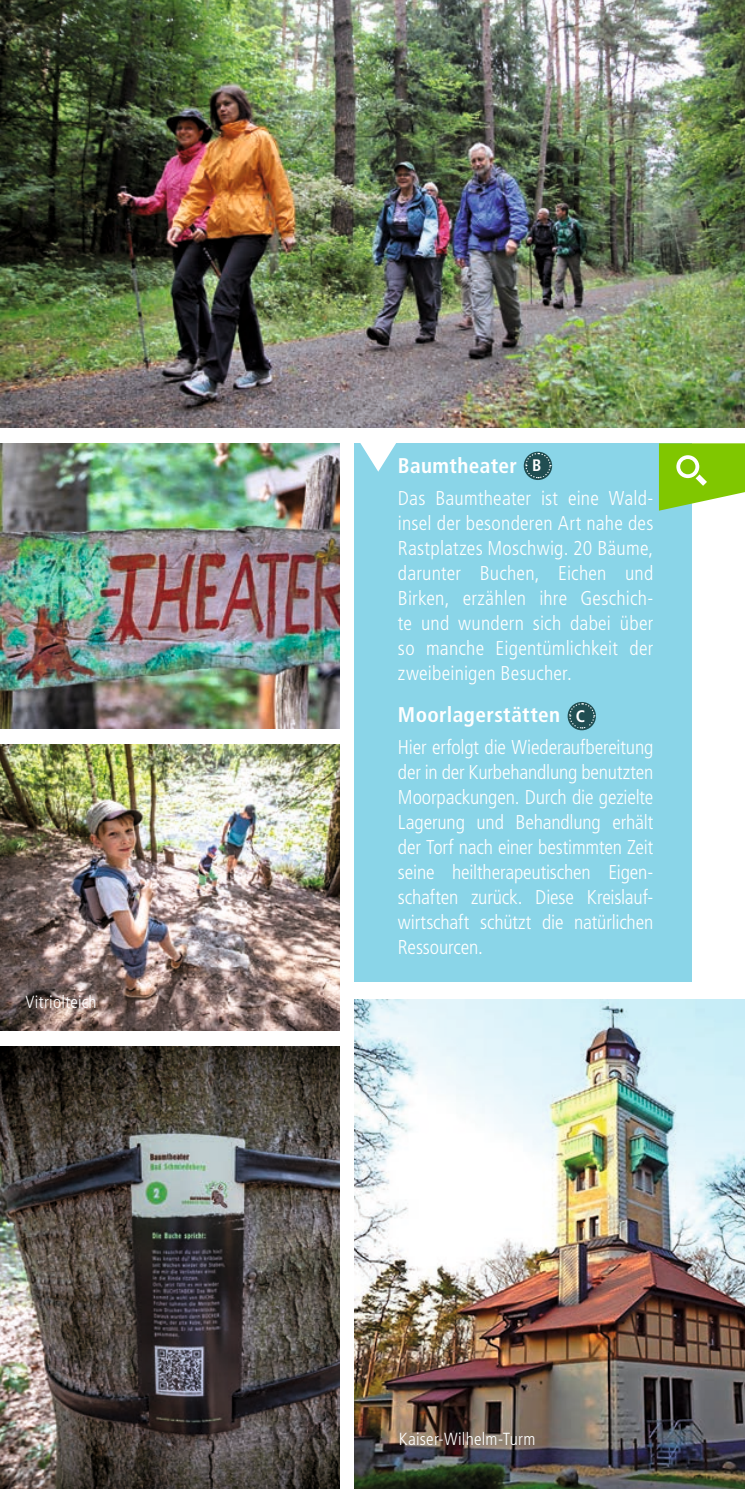
<style>
.page{position:relative;width:745px;height:1489px;background:#fff}
.page>*{position:absolute;margin:0;border:0;box-sizing:border-box;transform-origin:0 0}
.Fliesstext{font:700 condensed 21.25px "Frutiger";letter-spacing:.015em;color:#fff}
.Fliesstext_weiß{font:300 condensed 20px/25px "Frutiger";letter-spacing:.005em;color:#fff;text-align:justify}
.Bildertitel{font:300 condensed 17.5px "Frutiger";letter-spacing:.015em;color:#fff}
.Fliesstext_weiß-2{font:700 condensed 16.75px "Frutiger";color:#fff}
</style>
<div class="page">
<img style="left:354px;top:999px;width:390px;height:489px">
<img style="left:0;top:443px;width:339px;height:285px">
<div style="left:354px;top:443px;width:337px;height:538px;background:#8ad5e8"></div>
<svg style="left:659px;top:443px;width:85px;height:67px;background:#94d02e"></svg>
<img style="left:0;top:744px;width:339px;height:286px">
<img style="left:0;top:1046px;width:339px;height:442px">
<svg style="left:346px;top:427px;width:63px;height:44px"></svg>
<img style="left:0;top:0;width:744px;height:427px">
<svg style="left:567px;top:702px;width:28px;height:28px"></svg>
<svg style="left:568px;top:702px;width:27px;height:27px"></svg>
<div style="left:575px;top:709px;width:12px;height:17px;background:#214e52"></div>
<svg style="left:523px;top:451px;width:28px;height:29px"></svg>
<svg style="left:524px;top:452px;width:27px;height:27px"></svg>
<div style="left:531px;top:459px;width:12px;height:17px;background:#214e52"></div>
<p class="Bildertitel" style="left:25px;top:991px;width:73px">Vitriolteich</p>
<p class="Fliesstext" style="left:397px;top:453px;width:120px">Baumtheater</p>
<p class="Fliesstext_weiß" style="left:397px;top:486px;width:257px">Das Baumtheater ist eine Wald&shy;insel der besonderen Art nahe des Rastplatzes Moschwig. 20 Bäume, darunter Buchen, Eichen und Birken, erzählen ihre Geschich&shy;te und wundern sich dabei über so manche Eigentümlichkeit der zweibeinigen Besucher.</p>
<p class="Fliesstext" style="left:397px;top:701px;width:164px">Moorlagerstätten</p>
<p class="Fliesstext_weiß" style="left:397px;top:734px;width:257px">Hier erfolgt die Wiederaufbereitung der in der Kurbehandlung benutzten Moorpackungen. Durch die gezielte Lagerung und Behandlung erhält der Torf nach einer bestimmten Zeit seine heiltherapeutischen Eigen&shy;schaften zurück. Diese Kreislauf&shy;wirtschaft schützt die natürlichen Ressourcen.</p>
<p class="Fliesstext_weiß-2" style="left:531px;top:455px;width:11px">B</p>
<p class="Fliesstext_weiß-2" style="left:575px;top:705px;width:11px">C</p>
<p class="Bildertitel" style="left:372px;top:762px;width:138px">Kaiser-Wilhelm-Turm</p>
<p class="Bildertitel" style="left:398px;top:1429px;width:138px">Kaiser-Wilhelm-Turm</p>
</div>
